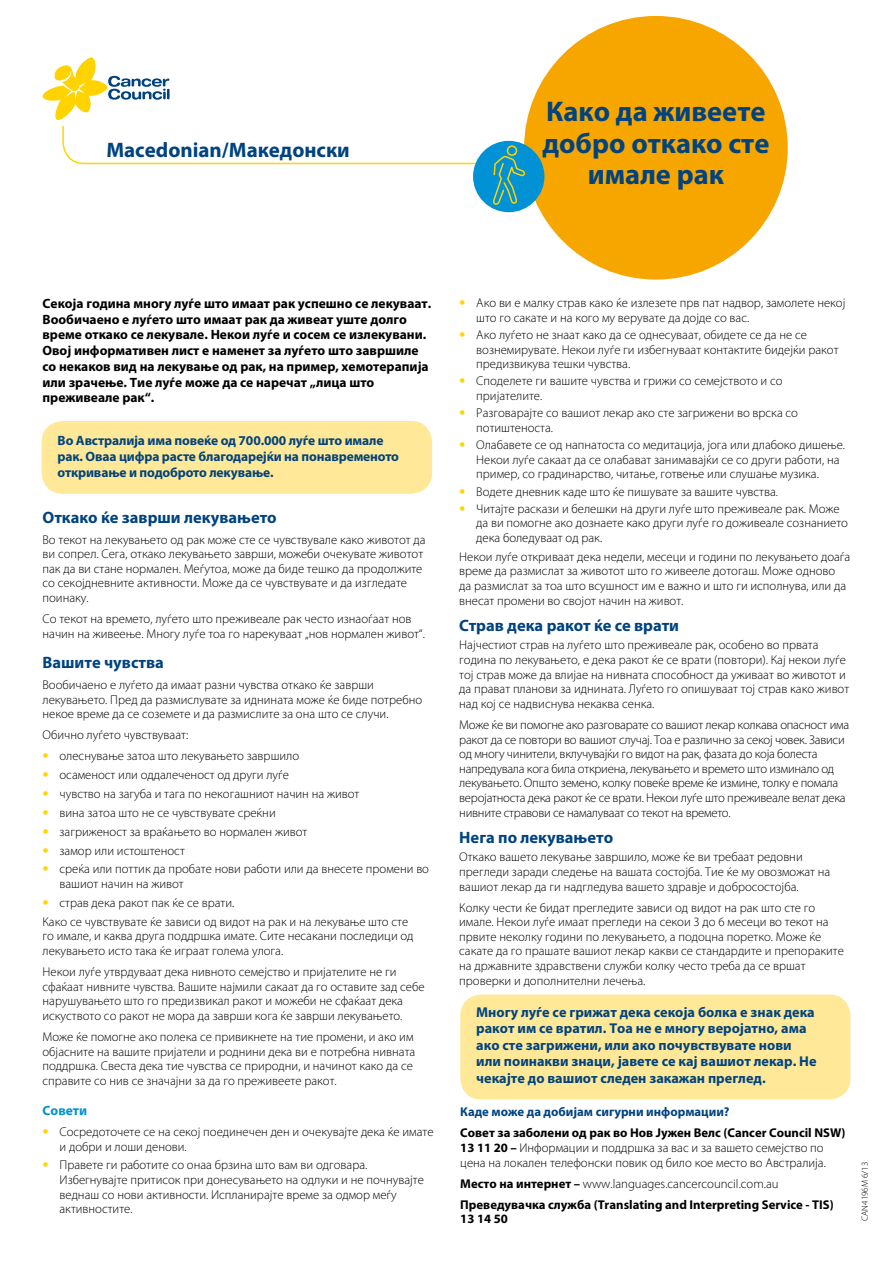
<style>
.page{position:relative;width:893px;height:1263px;background:#fff}
.page>*{position:absolute;margin:0;border:0;box-sizing:border-box;transform-origin:0 0}
.t1{font:700 28.5px/31.5px "Myriad Pro";color:#00437f;text-align:center}
.t2{font:700 21px "Myriad Pro";color:#00437f}
.t3{font:700 16.5px "Myriad Pro";color:#00437f}
.t4{font:700 14.25px/16.5px "Myriad Pro";color:#00437f}
.t5{font:700 13.5px/15.8px "Myriad Pro";color:#000}
.t6{font:700 13.5px/15.8px "Myriad Pro";letter-spacing:-.01em;color:#00437f}
.t7{font:700 13.5px "Myriad Pro";color:#0092d4}
.t8{font:300 12.75px/14.5px "Myriad Pro";color:#000}
.t9{font:300 12.75px/14.5px "Myriad Pro";letter-spacing:-.02em;color:#000}
.t10{font:700 12.75px/21px "Myriad Pro";color:#000}
.t11{font:700 12.75px "Myriad Pro";color:#00437f}
.t12{font:300 9px "Myriad Pro";color:#000}
.s1{font-family:"Helvetica Neue LT Std";color:#ffd500}
.s2{font-weight:700}
.s3{font-weight:300}
</style>
<div class="page">
<div style="left:524px;top:16px;width:264px;height:264px;background:#f7a600;border-radius:50%"></div>
<div style="left:473px;top:141px;width:72px;height:71px;background:#0092d4;border-radius:50%"></div>
<div style="left:42px;top:421px;width:390px;height:73px;background:#ffe897;border-radius:21px"></div>
<div style="left:460px;top:994px;width:390px;height:105px;background:#ffe897;border-radius:21px"></div>
<svg style="left:42px;top:57px;width:491px;height:153px"></svg>
<h2 class="t2" style="left:106px;top:136px;width:245px">Macedonian/Македонски</h2>
<h1 class="t1" style="left:542px;top:95px;width:229px">Како да живеете добро откако сте имале рак</h1>
<p class="t5" style="left:43px;top:295px;width:390px">Секоја година многу луѓе што имаат рак успешно се лекуваат.<br>Вообичаено е луѓето што имаат рак да живеат уште долго време откако се лекувале. Некои луѓе и сосем се излекувани.<br>Овој информативен лист е наменет за луѓето што завршиле со некаков вид на лекување од рак, на пример, хемотерапија или зрачење. Тие луѓе може да се наречат „лица што преживеале рак“.</p>
<p class="t6" style="left:58px;top:432px;width:343px">Во Австралија има повеќе од 700.000 луѓе што имале рак. Оваа цифра расте благодарејќи на понавременото откривање и подоброто лекување.</p>
<p class="t3" style="left:43px;top:506px;width:236px">Откако ќе заврши лекувањето</p>
<p class="t8" style="left:43px;top:532px;width:385px">Во текот на лекувањето од рак може сте се чувствувале како животот да ви сопрел. Сега, откако лекувањето заврши, можеби очекувате животот пак да ви стане нормален. Меѓутоа, може да биде тешко да продолжите co секојдневните активности. Може да се чувствувате и да изгледате поинаку.</p>
<p class="t8" style="left:43px;top:611px;width:384px">Со текот на времето, луѓето што преживеале рак често изнаоѓаат нов начин на живеење. Многу луѓе тоа го нарекуваат „нов нормален живот“.</p>
<p class="t3" style="left:43px;top:651px;width:123px">Вашите чувства</p>
<p class="t8" style="left:43px;top:677px;width:381px">Вообичаено е луѓето да имаат разни чувства откако ќе заврши лекувањето. Пред да размислувате за иднината може ќе биде потребно некое време да се соземете и да размислите за она што се случи.</p>
<p class="t8" style="left:43px;top:727px;width:147px">Обично луѓето чувствуваат:</p>
<p class="t8" style="left:43px;top:748px;width:258px"><span class="s1">•</span> олеснување затоа што лекувањето завршило</p>
<p class="t8" style="left:43px;top:767px;width:248px"><span class="s1">•</span> осаменост или оддалеченост од други луѓе</p>
<p class="t8" style="left:43px;top:786px;width:318px"><span class="s1">•</span> чувство на загуба и тага по некогашниот начин на живот</p>
<p class="t8" style="left:43px;top:805px;width:235px"><span class="s1">•</span> вина затоа што не се чувствувате среќни</p>
<p class="t8" style="left:43px;top:824px;width:266px"><span class="s1">•</span> загриженост за враќањето во нормален живот</p>
<p class="t8" style="left:43px;top:843px;width:144px"><span class="s1">•</span> замор или истоштеност</p>
<p class="t8" style="left:60px;top:862px;width:371px;text-indent:-17px"><span class="s1">•</span> среќа или поттик да пробате нови работи или да внесете промени во вашиот начин на живот</p>
<p class="t8" style="left:43px;top:893px;width:367px;line-height:18.9px"><span class="s1">•</span> страв дека ракот пак ќе се врати.<br>Како се чувствувате ќе зависи од видот на рак и на лекување што сте</p>
<p class="t8" style="left:43px;top:929px;width:373px">гo имале, и каква друга поддршка имате. Сите несакани последици од лекувањето исто така ќе играат голема улога.</p>
<p class="t8" style="left:43px;top:964px;width:383px">Некои луѓе утврдуваат дека нивното семејство и пријателите не ги сфаќаат нивните чувства. Вашите најмили сакаат да го оставите зад себе нарушувањето што го предизвикал ракот и можеби не сфаќаат дека искуството со ракот не мора да заврши кога ќе заврши лекувањето.</p>
<p class="t8" style="left:43px;top:1029px;width:374px">Може ќе помогне ако полека се привикнете на тие промени, и ако им објасните на вашите пријатели и роднини дека ви е потребна нивната поддршка. Свеста дека тие чувства се природни, и начинот како да се справите со нив се значајни за да го преживеете ракот.</p>
<p class="t7" style="left:43px;top:1101px;width:46px">Совети</p>
<p class="t8" style="left:60px;top:1124px;width:375px;text-indent:-17px"><span class="s1">•</span> Сосредоточете се на секој поединечен ден и очекувајте дека ќе имате и добри и лоши денови.</p>
<p class="t8" style="left:60px;top:1158px;width:366px;text-indent:-17px"><span class="s1">•</span> Правете ги работите со онаа брзина што вам ви одговара.<br>Избегнувајте притисок при донесувањето на одлуки и не почнувајте веднаш со нови активности. Испланирајте време за одмор меѓу активностите.</p>
<p class="t8" style="left:476px;top:296px;width:371px;text-indent:-17px"><span class="s1">•</span> Ако ви е малку страв како ќе излезете прв пат надвор, замолете некој што го сакате и на кого му верувате да дојде со вас.</p>
<p class="t8" style="left:476px;top:327px;width:364px;text-indent:-17px"><span class="s1">•</span> Ако луѓето не знаат како да се однесуваат, обидете се да не се вознемирувате. Некои луѓе ги избегнуваат контактите бидејќи ракот предизвикува тешки чувства.</p>
<p class="t8" style="left:476px;top:374px;width:308px;text-indent:-17px"><span class="s1">•</span> Споделете ги вашите чувства и грижи со семејството и со пријателите.</p>
<p class="t8" style="left:476px;top:406px;width:323px;text-indent:-17px"><span class="s1">•</span> Разговарајте со вашиот лекар ако сте загрижени во врска со потиштеноста.</p>
<p class="t8" style="left:476px;top:437px;width:370px;text-indent:-17px"><span class="s1">•</span> Олабавете се од напнатоста со медитација, јога или длабоко дишење.<br>Некои луѓе сакаат да се олабават занимавајќи се со други работи, на пример, со градинарство, читање, готвење или слушање музика.</p>
<p class="t8" style="left:459px;top:484px;width:320px"><span class="s1">•</span> Водете дневник каде што ќе пишувате за вашите чувства.</p>
<p class="t8" style="left:476px;top:501px;width:373px;text-indent:-17px"><span class="s1">•</span> Читајте раскази и белешки на други луѓе што преживеале рак. Може да ви помогне ако дознаете како други луѓе го доживеале сознанието дека боледуваат од рак.</p>
<p class="t8" style="left:459px;top:549px;width:393px">Некои луѓе откриваат дека недели, месеци и години по лекувањето доаѓа време да размислат за животот што го живееле дотогаш. Може одново да размислат за тоа што всушност им е важно и што ги исполнува, или да внесат промени во својот начин на живот.</p>
<p class="t3" style="left:459px;top:614px;width:221px">Страв дека ракот ќе се врати</p>
<p class="t8" style="left:459px;top:638px;width:391px">Најчестиот страв на луѓето што преживеале рак, особено во првата година по лекувањето, е дека ракот ќе се врати (повтори). Кај некои луѓе тој страв може да влијае на нивната способност да уживаат во животот и да прават планови за иднината. Луѓето го опишуваат тој страв како живот над кој се надвиснува некаква сенка.</p>
<p class="t9" style="left:459px;top:717px;width:391px">Може ќе ви помогне ако разговарате со вашиот лекар колкава опасност има ракот да се повтори во вашиот случај. Тоа е различно за секој човек. Зависи од многу чинители, вклучувајќи го видот на рак, фазата до која болеста напредувала кога била откриена, лекувањето и времето што изминало од лекувањето. Општо земено, колку повеќе време ќе измине, толку е помала веројатноста дека ракот ќе се врати. Некои луѓе што преживеале велат дека нивните стравови се намалуваат со текот на времето.</p>
<p class="t3" style="left:459px;top:826px;width:155px">Нега по лекувањето</p>
<p class="t8" style="left:459px;top:850px;width:372px">Откако вашето лекување завршило, може ќе ви требаат редовни прегледи заради следење на вашата состојба. Тие ќе му овозможат на вашиот лекар да ги надгледува вашето здравје и добросостојба.</p>
<p class="t8" style="left:459px;top:900px;width:386px">Колку чести ќе бидат прегледите зависи од видот на рак што сте го имале. Некои луѓе имаат прегледи на секои 3 до 6 месеци во текот на првите неколку години по лекувањето, а подоцна поретко. Може ќе сакате да го прашате вашиот лекар какви се стандардите и препораките на државните здравствени служби колку често треба да се вршат проверки и дополнителни лечења.</p>
<p class="t4" style="left:476px;top:1003px;width:342px">Многу луѓе се грижат дека секоја болка е знак дека ракот им се вратил. Тоа не е многу веројатно, ама ако сте загрижени, или ако почувствувате нови или поинакви знаци, јавете се кај вашиот лекар. Не чекајте до вашиот следен закажан преглед.</p>
<p class="t11" style="left:460px;top:1104px;width:271px">Каде може да добијам сигурни информации?</p>
<p class="t8" style="left:460px;top:1125px;width:387px"><span class="s2">Совет за заболени од рак во Нов Јужен Велс (Cancer Council NSW)<br>13 11 20 –</span> Информации и поддршка за вас и за вашето семејство по цена на локален телефонски повик од било кое место во Австралија.</p>
<p class="t10" style="left:460px;top:1172px;width:375px">Место на интернет – <span class="s3">www.languages.cancercouncil.com.au<br></span>Преведувачка служба (Translating and Interpreting Service - TIS)</p>
<p class="t10" style="left:460px;top:1208px;width:49px">13 14 50</p>
<p class="t12" style="left:859px;top:1221px;width:61px;rotate:-90deg">CAN4196M 6/13</p>
</div>
